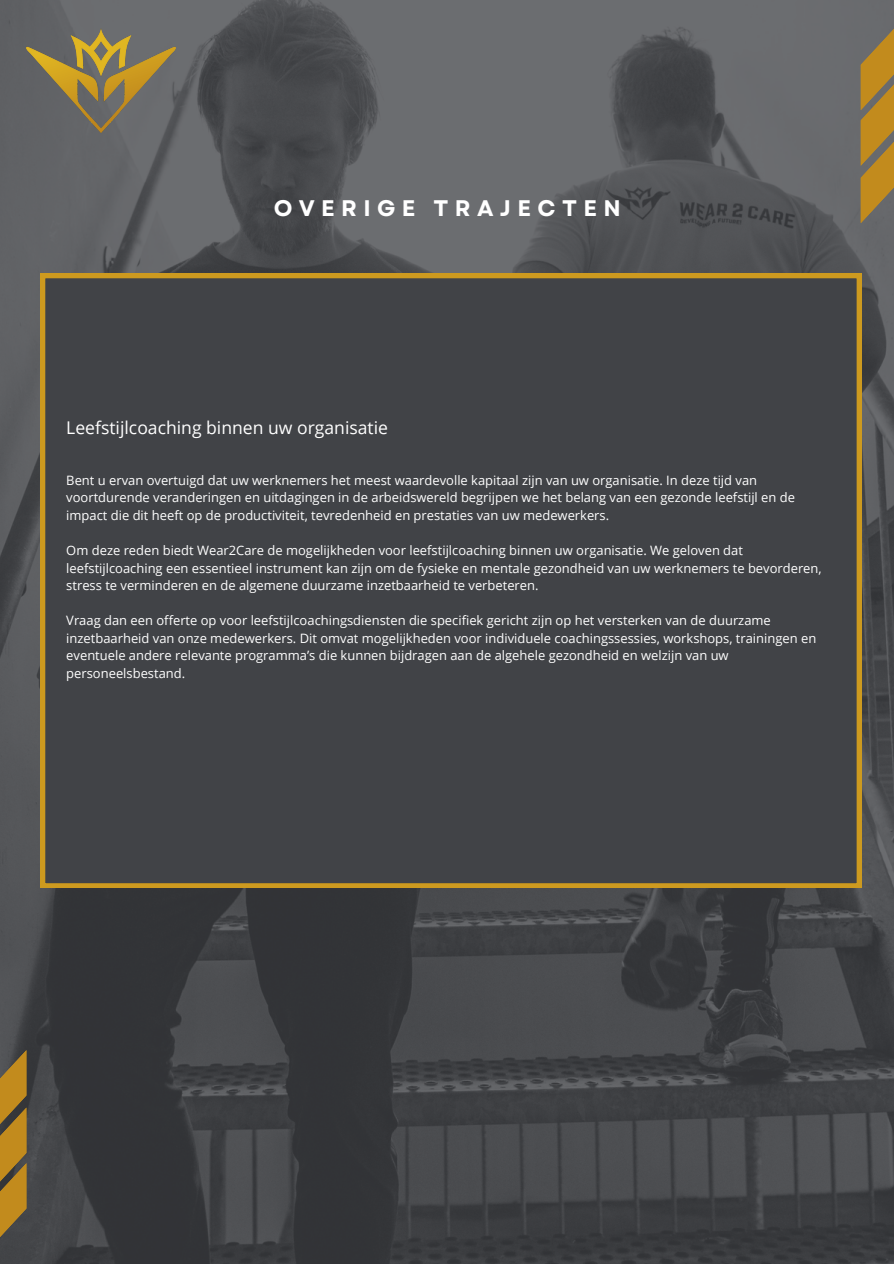
<style>
.page{position:relative;width:894px;height:1264px;background:#fff}
.page>*{position:absolute;margin:0;border:0;box-sizing:border-box;transform-origin:0 0}
.t1{font:700 22.5px "Garet";letter-spacing:.28em;color:#fff}
.t2{font:17.55px "Open Sans";color:#fff}
.t3{font:12.9px/17.5px "Open Sans";color:#fff}
</style>
<div class="page">
<img style="left:0;top:0;width:893px;height:1263px">
<img style="left:26px;top:28px;width:149px;height:106px">
<svg style="left:0;top:1050px;width:26px;height:57px"></svg>
<svg style="left:0;top:1107px;width:26px;height:56px"></svg>
<svg style="left:0;top:1163px;width:26px;height:81px;fill:#c28b1d"></svg>
<svg style="left:860px;top:166px;width:33px;height:57px;fill:#c28b1d"></svg>
<svg style="left:860px;top:110px;width:33px;height:56px;fill:#c28b1d"></svg>
<svg style="left:860px;top:28px;width:33px;height:82px;fill:#c28b1d"></svg>
<div style="left:41px;top:274px;width:819px;height:613px;background:#414347"></div>
<p class="t1" style="left:273px;top:192px;width:348px">OVERIGE TRAJECTEN</p>
<p class="t2" style="left:66px;top:415px;width:323px">Leefstijlcoaching binnen uw organisatie</p>
<p class="t3" style="left:66px;top:471px;width:730px">Bent u ervan overtuigd dat uw werknemers het meest waardevolle kapitaal zijn van uw organisatie. In deze tijd van voortdurende veranderingen en uitdagingen in de arbeidswereld begrijpen we het belang van een gezonde leefstijl en de impact die dit heeft op de productiviteit, tevredenheid en prestaties van uw medewerkers.</p>
<p class="t3" style="left:66px;top:541px;width:756px">Om deze reden biedt Wear2Care de mogelijkheden voor leefstijlcoaching binnen uw organisatie. We geloven dat leefstijlcoaching een essentieel instrument kan zijn om de fysieke en mentale gezondheid van uw werknemers te bevorderen, stress te verminderen en de algemene duurzame inzetbaarheid te verbeteren.</p>
<p class="t3" style="left:66px;top:611px;width:751px">Vraag dan een offerte op voor leefstijlcoachingsdiensten die specifiek gericht zijn op het versterken van de duurzame inzetbaarheid van onze medewerkers. Dit omvat mogelijkheden voor individuele coachingssessies, workshops, trainingen en eventuele andere relevante programma’s die kunnen bijdragen aan de algehele gezondheid en welzijn van uw personeelsbestand.</p>
</div>
